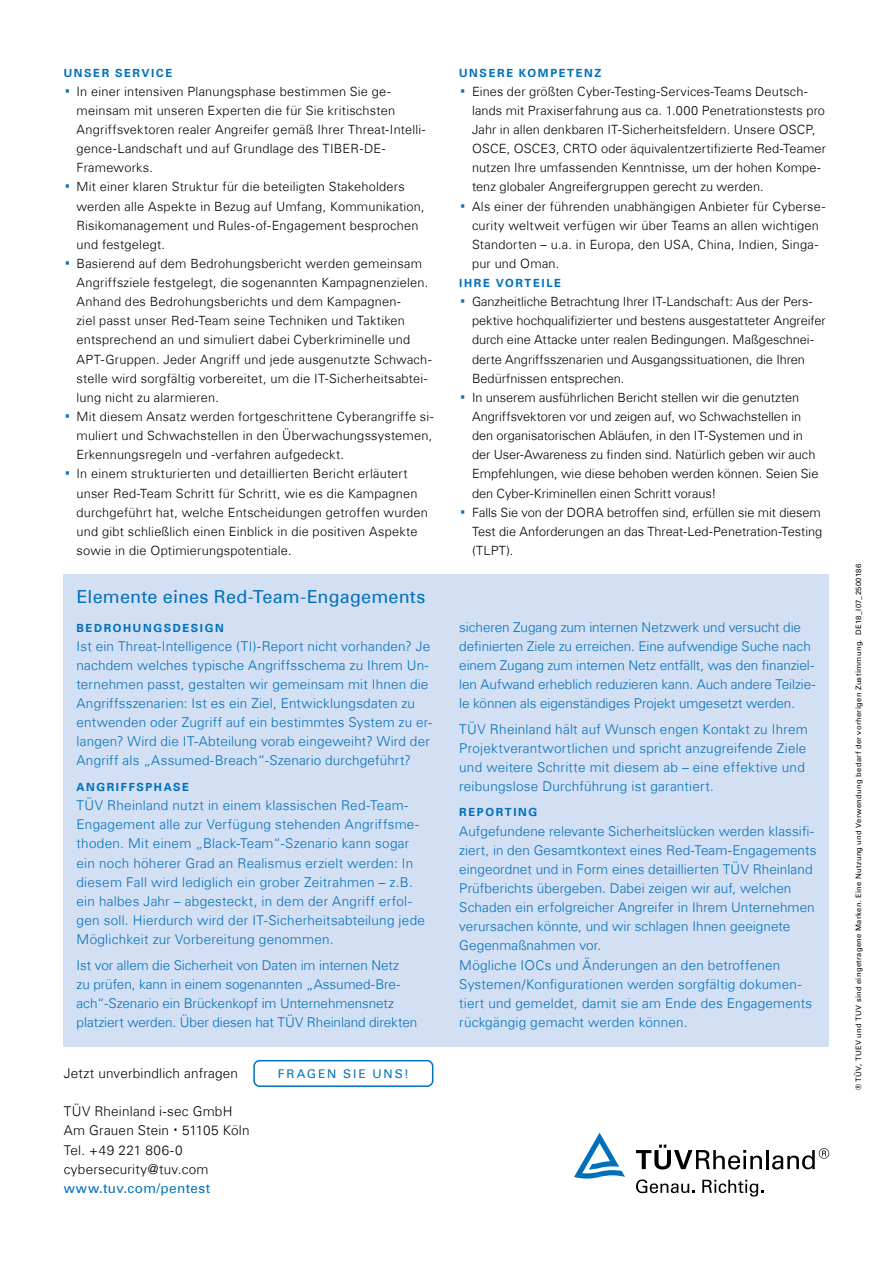
<style>
.page{position:relative;width:893px;height:1263px;background:#fff}
.page>*{position:absolute;margin:0;border:0;box-sizing:border-box;transform-origin:0 0}
._02_Subheadline___Intro{font:18px "Univers Com 55 Roman";letter-spacing:.01em;color:#0070ba}
._03_Copy{font:300 13.5px/19.2px "Univers Com 45";letter-spacing:.01em;color:#0070ba}
._03_Copy-2{font:300 13.5px "Univers Com 45";letter-spacing:.015em;color:#000}
._03_Copy-3{font:13.5px "Univers Com 55 Roman";letter-spacing:.03em;color:#0070ba}
.t1{font:300 12.75px/19.2px "Univers Com 45";letter-spacing:.015em;color:#000}
.t2{font:300 12.75px/19.2px "Univers Com 45";letter-spacing:-.005em;color:#000}
._04_Copyheadline{font:12px "Univers Com 55 Roman";letter-spacing:.16em;color:#0070ba}
._04_Copyheadline-2{font:700 11.25px "Univers Com 65";letter-spacing:.145em;color:#0070ba}
._10_Trademark_Protection_Note_black{font:7.5px "Univers Com 55 Roman";letter-spacing:.05em;color:#000}
.s1{font-family:"Univers Com 55 Roman";font-weight:400;font-size:27px;color:#0070ba}
.s2{font-family:"Univers Com 55 Roman";font-weight:400;font-size:18px}
</style>
<div class="page">
<svg style="left:636px;top:1144px;width:126px;height:25px"></svg>
<hr style="left:766px;top:1150px;width:3px;height:19px;background:#000">
<svg style="left:772px;top:1148px;width:57px;height:21px"></svg>
<svg style="left:636px;top:1179px;width:58px;height:14px"></svg>
<svg style="left:702px;top:1180px;width:61px;height:16px"></svg>
<svg style="left:574px;top:1133px;width:51px;height:45px"></svg>
<div style="left:64px;top:574px;width:765px;height:472px;background:#d3dff3"></div>
<div style="left:253px;top:1060px;width:180px;height:27px;border:2px solid #0070ba;border-radius:6px"></div>
<p class="_04_Copyheadline-2" style="left:64px;top:66px;width:110px">UNSER SERVICE</p>
<p class="t1" style="left:77px;top:82px;width:350px;text-indent:-13px"><span class="s1">·</span> In einer intensiven Planungsphase bestimmen Sie ge&shy;meinsam mit unseren Experten die für Sie kritischsten Angriffsvektoren realer Angreifer gemäß Ihrer Threat-Intelli&shy;gence-Landschaft und auf Grundlage des TIBER-DE-Frameworks.</p>
<p class="t1" style="left:77px;top:177px;width:350px;text-indent:-13px"><span class="s1">·</span> Mit einer klaren Struktur für die beteiligten Stakeholders werden alle Aspekte in Bezug auf Umfang, Kommunikation, Risikomanagement und Rules-of-Engagement besprochen und festgelegt.</p>
<p class="t1" style="left:77px;top:254px;width:357px;text-indent:-13px"><span class="s1">·</span> Basierend auf dem Bedrohungsbericht werden gemeinsam Angriffsziele festgelegt, die sogenannten Kampagnenzielen.<br>Anhand des Bedrohungsberichts und dem Kampagnen-<br>ziel passt unser Red-Team seine Techniken und Taktiken entsprechend an und simuliert dabei Cyberkriminelle und APT-Gruppen. Jeder Angriff und jede ausgenutzte Schwach&shy;stelle wird sorgfältig vorbereitet, um die IT-Sicherheitsabtei&shy;lung nicht zu alarmieren.</p>
<p class="t1" style="left:77px;top:407px;width:358px;text-align:justify;text-indent:-13px"><span class="s1">·</span> Mit diesem Ansatz werden fortgeschrittene Cyberangriffe si&shy;muliert und Schwachstellen in den Überwachungssystemen, Erkennungsregeln und -verfahren aufgedeckt.</p>
<p class="t1" style="left:77px;top:464px;width:353px;text-indent:-13px"><span class="s1">·</span> In einem strukturierten und detaillierten Bericht erläutert unser Red-Team Schritt für Schritt, wie es die Kampagnen durchgeführt hat, welche Entscheidungen getroffen wurden und gibt schließlich einen Einblick in die positiven Aspekte sowie in die Optimierungspotentiale.</p>
<p class="_02_Subheadline___Intro" style="left:77px;top:585px;width:350px">Elemente eines Red-Team-Engagements</p>
<p class="_04_Copyheadline-2" style="left:77px;top:621px;width:149px">BEDROHUNGSDESIGN</p>
<p class="_03_Copy" style="left:77px;top:636px;width:357px">Ist ein Threat-Intelligence (TI)-Report nicht vorhanden? Je nachdem welches typische Angriffsschema zu Ihrem Un&shy;ternehmen passt, gestalten wir gemeinsam mit Ihnen die Angriffsszenarien: Ist es ein Ziel, Entwicklungsdaten zu entwenden oder Zugriff auf ein bestimmtes System zu er&shy;langen? Wird die IT-Abteilung vorab eingeweiht? Wird der Angriff als „Assumed-Breach“-Szenario durchgeführt?</p>
<p class="_04_Copyheadline-2" style="left:77px;top:780px;width:114px">ANGRIFFSPHASE</p>
<p class="_03_Copy" style="left:77px;top:796px;width:350px">TÜV Rheinland nutzt in einem klassischen Red-Team-Engagement alle zur Verfügung stehenden Angriffsme&shy;thoden. Mit einem „Black-Team“-Szenario kann sogar ein noch höherer Grad an Realismus erzielt werden: In diesem Fall wird lediglich ein grober Zeitrahmen – z.B. ein halbes Jahr – abgesteckt, in dem der Angriff erfol&shy;gen soll. Hierdurch wird der IT-Sicherheitsabteilung jede Möglichkeit zur Vorbereitung genommen.</p>
<p class="_03_Copy" style="left:77px;top:955px;width:342px">Ist vor allem die Sicherheit von Daten im internen Netz<br>zu prüfen, kann in einem sogenannten „Assumed-Bre&shy;ach“-Szenario ein Brückenkopf im Unternehmensnetz platziert werden. Über diesen hat TÜV Rheinland direkten</p>
<p class="_03_Copy-2" style="left:64px;top:1065px;width:176px">Jetzt unverbindlich anfragen</p>
<p class="_04_Copyheadline" style="left:278px;top:1066px;width:132px">FRAGEN SIE UNS!</p>
<p class="_03_Copy-2" style="left:64px;top:1103px;width:170px">TÜV Rheinland i-sec GmbH</p>
<p class="_03_Copy-2" style="left:64px;top:1122px;width:187px">Am Grauen Stein <span class="s2">·</span> 51105 Köln</p>
<p class="_03_Copy-2" style="left:64px;top:1141px;width:120px">Tel. +49 221 806-0</p>
<p class="_03_Copy-2" style="left:64px;top:1161px;width:146px">cybersecurity@tuv.com</p>
<p class="_03_Copy-3" style="left:64px;top:1180px;width:148px">www.tuv.com/pentest</p>
<p class="_04_Copyheadline-2" style="left:459px;top:66px;width:143px">UNSERE KOMPETENZ</p>
<p class="t1" style="left:472px;top:82px;width:355px;text-indent:-13px"><span class="s1">·</span> Eines der größten Cyber-Testing-Services-Teams Deutsch&shy;lands mit Praxiserfahrung aus ca. 1.000 Penetrationstests pro Jahr in allen denkbaren IT-Sicherheitsfeldern. Unsere OSCP, OSCE, OSCE3, CRTO oder äquivalentzertifizierte Red-Teamer nutzen Ihre umfassenden Kenntnisse, um der hohen Kompe&shy;tenz globaler Angreifergruppen gerecht zu werden.</p>
<p class="t1" style="left:472px;top:196px;width:355px;text-indent:-13px"><span class="s1">·</span> Als einer der führenden unabhängigen Anbieter für Cyberse&shy;curity weltweit verfügen wir über Teams an allen wichtigen Standorten – u.a. in Europa, den USA, China, Indien, Singa&shy;pur und Oman.</p>
<p class="_04_Copyheadline-2" style="left:459px;top:276px;width:103px">IHRE VORTEILE</p>
<p class="t2" style="left:472px;top:292px;width:355px;text-indent:-13px"><span class="s1">·</span> Ganzheitliche Betrachtung Ihrer IT-Landschaft: Aus der Pers&shy;pektive hochqualifizierter und bestens ausgestatteter Angreifer durch eine Attacke unter realen Bedingungen. Maßgeschnei&shy;derte Angriffsszenarien und Ausgangssituationen, die Ihren Bedürfnissen entsprechen.</p>
<p class="t2" style="left:472px;top:388px;width:348px;text-indent:-13px"><span class="s1">·</span> In unserem ausführlichen Bericht stellen wir die genutzten Angriffsvektoren vor und zeigen auf, wo Schwachstellen in den organisatorischen Abläufen, in den IT-Systemen und in der User-Awareness zu finden sind. Natürlich geben wir auch Empfehlungen, wie diese behoben werden können. Seien Sie den Cyber-Kriminellen einen Schritt voraus!</p>
<p class="t1" style="left:472px;top:502px;width:352px;text-align:justify;text-indent:-13px"><span class="s1">·</span> Falls Sie von der DORA betroffen sind, erfüllen sie mit diesem Test die Anforderungen an das Threat-Led-Penetration-Testing (TLPT).</p>
<p class="_03_Copy" style="left:459px;top:617px;width:358px">sicheren Zugang zum internen Netzwerk und versucht die definierten Ziele zu erreichen. Eine aufwendige Suche nach einem Zugang zum internen Netz entfällt, was den finanziel&shy;len Aufwand erheblich reduzieren kann. Auch andere Teilzie&shy;le können als eigenständiges Projekt umgesetzt werden.</p>
<p class="_03_Copy" style="left:459px;top:719px;width:350px">TÜV Rheinland hält auf Wunsch engen Kontakt zu Ihrem Projektverantwortlichen und spricht anzugreifende Ziele und weitere Schritte mit diesem ab – eine effektive und reibungslose Durchführung ist garantiert.</p>
<p class="_04_Copyheadline-2" style="left:459px;top:806px;width:80px">REPORTING</p>
<p class="_03_Copy" style="left:459px;top:821px;width:359px">Aufgefundene relevante Sicherheitslücken werden klassifi&shy;ziert, in den Gesamtkontext eines Red-Team-Engagements eingeordnet und in Form eines detaillierten TÜV Rheinland Prüfberichts übergeben. Dabei zeigen wir auf, welchen Schaden ein erfolgreicher Angreifer in Ihrem Unternehmen verursachen könnte, und wir schlagen Ihnen geeignete Gegenmaßnahmen vor.</p>
<p class="_03_Copy" style="left:459px;top:955px;width:355px">Mögliche IOCs und Änderungen an den betroffenen Systemen/Konfigurationen werden sorgfältig dokumen&shy;tiert und gemeldet, damit sie am Ende des Engagements rückgängig gemacht werden können.</p>
<p class="_10_Trademark_Protection_Note_black" style="left:854px;top:1090px;width:528px;rotate:-90deg">® TÜV, TUEV und TUV sind eingetragene Marken. Eine Nutzung und Verwendung bedarf der vorherigen Zustimmung. DE18_I07_2500186</p>
</div>
